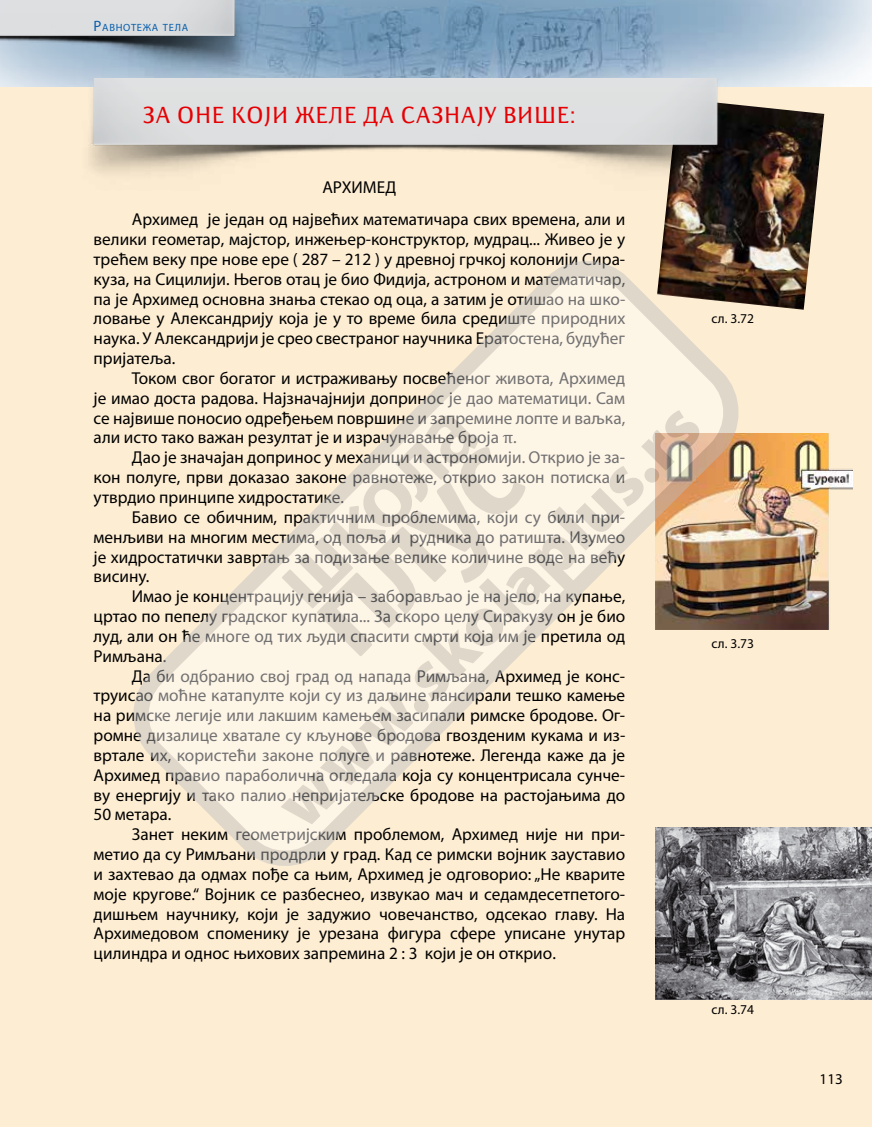
<style>
.page{position:relative;width:872px;height:1127px;background:#fff}
.page>*{position:absolute;margin:0;border:0;box-sizing:border-box;transform-origin:0 0}
.t1{font:24px "Resavska BG Sans";color:#e60003}
.t2{font:17.25px/19.8px "Myriad Pro";color:#000;text-align:justify}
.t3{font:15px "Myriad Pro";color:#000}
.t4{font:13.5px "Myriad Pro";letter-spacing:.01em;color:#000}
.t5{font:10.5px "Myriad Pro";letter-spacing:.065em;color:#095fac}
.s1{font-size:15px}
.s2{font-family:"Cambria Math"}
</style>
<div class="page">
<img style="left:0;top:0;width:872px;height:87px">
<img style="left:0;top:0;width:263px;height:84px">
<div style="left:1px;top:87px;width:871px;height:1040px;background:#fdedd3"></div>
<img style="left:663px;top:106px;width:161px;height:204px">
<img style="left:63px;top:79px;width:694px;height:111px">
<img style="left:655px;top:827px;width:217px;height:172px">
<img style="left:763px;top:434px;width:89px;height:195px">
<svg style="left:133px;top:237px;width:630px;height:653px"></svg>
<svg style="left:281px;top:408px;width:423px;height:423px"></svg>
<p class="t5" style="left:94px;top:21px;width:96px"><span class="s1">Р</span>авнотежа тела</p>
<h1 class="t1" style="left:143px;top:102px;width:435px">За оне који желе да сазнају више:</h1>
<p class="t2" style="left:132px;top:170px;width:495px;line-height:32.5px;text-indent:190px">АРХИМЕД<br>Архимед је један од највећих математичара свих времена, али и</p>
<p class="t2" style="left:94px;top:229px;width:533px">велики геометар, мајстор, инжењер-конструктор, мудрац... Живео је у трећем веку пре нове ере ( 287 – 212 ) у древној грчкој колонији Сира&shy;куза, на Сицилији. Његов отац је био Фидија, астроном и математичар, па је Архимед основна знања стекао од оца, а затим је отишао на шко&shy;ловање у Александрију која је у то време била средиште природних наука. У Александрији је срео свестраног научника Ератостена, будућег пријатеља.</p>
<p class="t2" style="left:94px;top:368px;width:533px;text-indent:38px">Током свог богатог и истраживању посвећеног живота, Архимед је имао доста радова. Најзначајнији допринос је дао математици. Сам се највише поносио одређењем површине и запремине лопте и ваљка, али исто тако важан резултат је и израчунавање броја <span class="s2">π</span>.</p>
<p class="t2" style="left:94px;top:447px;width:533px;text-indent:38px">Дао је значајан допринос у механици и астрономији. Открио је за&shy;кон полуге, први доказао законе равнотеже, открио закон потиска и утврдио принципе хидростатике.</p>
<p class="t2" style="left:94px;top:507px;width:533px;text-indent:38px">Бавио се обичним, практичним проблемима, који су били при&shy;менљиви на многим местима, од поља и рудника до ратишта. Изумео је хидростатички завртањ за подизање велике количине воде на већу висину.</p>
<p class="t2" style="left:94px;top:586px;width:533px;text-indent:38px">Имао је концентрацију генија – заборављао је на јело, на купање, цртао по пепелу градског купатила... За скоро целу Сиракузу он је био луд, али он ће многе од тих људи спасити смрти која им је претила од Римљана.</p>
<p class="t2" style="left:94px;top:665px;width:533px;text-indent:38px">Да би одбранио свој град од напада Римљана, Архимед је конс&shy;труисао моћне катапулте који су из даљине лансирали тешко камење на римске легије или лакшим камењем засипали римске бродове. Ог&shy;ромне дизалице хватале су кљунове бродова гвозденим кукама и из&shy;вртале их, користећи законе полуге и равнотеже. Легенда каже да је Архимед правио параболична огледала која су концентрисала сунче&shy;ву енергију и тако палио непријатељске бродове на растојањима до 50 метара.</p>
<p class="t2" style="left:94px;top:824px;width:533px;text-indent:38px">Занет неким геометријским проблемом, Архимед није ни при&shy;метио да су Римљани продрли у град. Кад се римски војник зауставио и захтевао да одмах пође са њим, Архимед је одговорио: „Не кварите моје кругове.“ Војник се разбеснео, извукао мач и седамдесетпетого&shy;дишњем научнику, који је задужио човечанство, одсекао главу. На Архимедовом споменику је урезана фигура сфере уписане унутар цилиндра и однос њихових запремина 2 : 3 који је он открио.</p>
<p class="t4" style="left:711px;top:310px;width:44px">сл. 3.72</p>
<p class="t4" style="left:711px;top:635px;width:44px">сл. 3.73</p>
<p class="t4" style="left:711px;top:1001px;width:44px">сл. 3.74</p>
<p class="t3" style="left:819px;top:1070px;width:25px">113</p>
</div>
